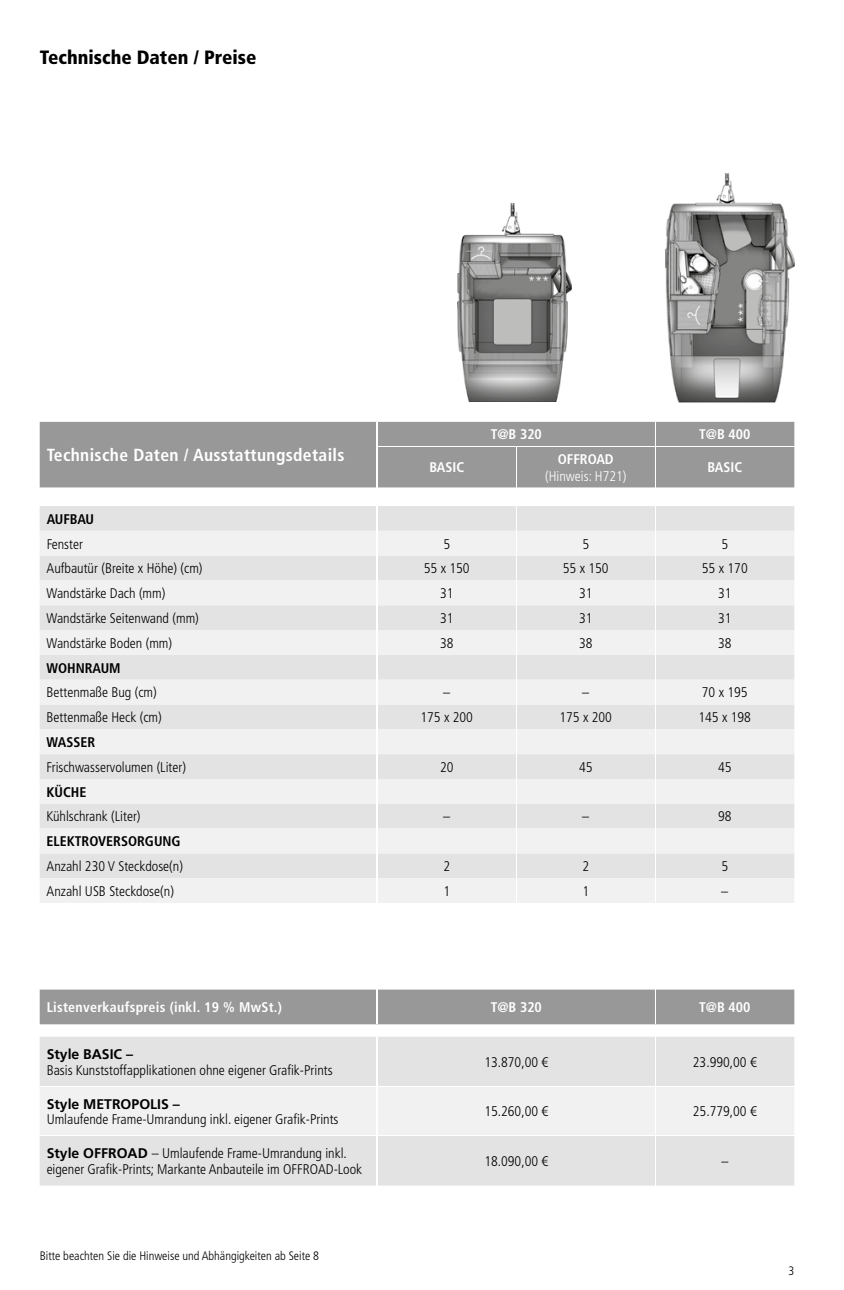
<style>
.page{position:relative;width:844px;height:1290px;background:#fff}
.page>*{position:absolute;margin:0;border:0;box-sizing:border-box;transform-origin:0 0}
.t1{font:900 condensed 19.25px "Frutiger LT Std";color:#000}
.t2{font:700 condensed 17.5px "Frutiger LT Std";letter-spacing:.02em;color:#fff}
.t3{font:300 condensed 14px/15.8px "Frutiger LT Std";color:#000}
.t4{font:700 condensed 14px "Frutiger LT Std";letter-spacing:.02em;color:#fff}
.t5{font:700 condensed 14px "Frutiger LT Std";color:#000}
.t6{font:700 14px "Frutiger LT Std";color:#000}
.t7{font:300 condensed 14px "Frutiger LT Std";color:#fff}
.t8{font:700 condensed 14px "Frutiger LT Std";color:#fff}
.t9{font:300 condensed 12.25px "Frutiger LT Std";color:#000}
.s1{font-weight:700;font-stretch:normal}
</style>
<div class="page">
<div style="left:40px;top:1037px;width:754px;height:148px;background:#e3e3e3"></div>
<div style="left:40px;top:1087px;width:754px;height:48px;background:#f1f1f1"></div>
<hr style="left:654px;top:1037px;width:1px;height:49px;background:#fff">
<hr style="left:654px;top:1087px;width:1px;height:48px;background:#fff">
<hr style="left:654px;top:1136px;width:1px;height:49px;background:#fff">
<hr style="left:40px;top:1086px;width:336px;height:1px;background:#fff">
<hr style="left:378px;top:1086px;width:277px;height:1px;background:#fff">
<hr style="left:655px;top:1086px;width:139px;height:1px;background:#fff">
<hr style="left:40px;top:1135px;width:336px;height:1px;background:#fff">
<hr style="left:378px;top:1135px;width:277px;height:1px;background:#fff">
<hr style="left:655px;top:1135px;width:139px;height:1px;background:#fff">
<hr style="left:376px;top:1037px;width:2px;height:49px;background:#fff">
<hr style="left:376px;top:1086px;width:2px;height:50px;background:#fff">
<hr style="left:376px;top:1136px;width:2px;height:49px;background:#fff">
<div style="left:40px;top:989px;width:754px;height:35px;background:#999898"></div>
<hr style="left:654px;top:989px;width:1px;height:35px;background:#fff">
<hr style="left:376px;top:989px;width:2px;height:35px;background:#fff">
<img style="left:457px;top:204px;width:114px;height:197px">
<img style="left:665px;top:173px;width:129px;height:229px">
<div style="left:40px;top:422px;width:754px;height:65px;background:#999898"></div>
<svg style="left:654px;top:422px;width:1px;height:24px"></svg>
<hr style="left:515px;top:447px;width:1px;height:40px;background:#fff">
<hr style="left:654px;top:447px;width:1px;height:40px;background:#fff">
<hr style="left:378px;top:446px;width:138px;height:1px;background:#fff">
<hr style="left:516px;top:446px;width:139px;height:1px;background:#fff">
<hr style="left:655px;top:446px;width:139px;height:1px;background:#fff">
<hr style="left:376px;top:422px;width:2px;height:24px;background:#fff">
<hr style="left:376px;top:446px;width:2px;height:41px;background:#fff">
<div style="left:40px;top:506px;width:754px;height:25px;background:#e3e3e3"></div>
<svg style="left:40px;top:531px;width:754px;height:372px;fill:#f1f1f1"></svg>
<svg style="left:515px;top:506px;width:1px;height:397px"></svg>
<svg style="left:654px;top:506px;width:1px;height:397px"></svg>
<hr style="left:376px;top:506px;width:2px;height:25px;background:#fff">
<hr style="left:376px;top:531px;width:2px;height:25px;background:#fff">
<hr style="left:376px;top:556px;width:2px;height:24px;background:#fff">
<hr style="left:376px;top:580px;width:2px;height:25px;background:#fff">
<hr style="left:376px;top:605px;width:2px;height:25px;background:#fff">
<hr style="left:376px;top:630px;width:2px;height:25px;background:#fff">
<hr style="left:376px;top:655px;width:2px;height:25px;background:#fff">
<hr style="left:376px;top:680px;width:2px;height:24px;background:#fff">
<hr style="left:376px;top:704px;width:2px;height:25px;background:#fff">
<hr style="left:376px;top:729px;width:2px;height:25px;background:#fff">
<hr style="left:376px;top:754px;width:2px;height:25px;background:#fff">
<hr style="left:376px;top:779px;width:2px;height:25px;background:#fff">
<hr style="left:376px;top:804px;width:2px;height:24px;background:#fff">
<hr style="left:376px;top:828px;width:2px;height:25px;background:#fff">
<hr style="left:376px;top:853px;width:2px;height:25px;background:#fff">
<hr style="left:376px;top:878px;width:2px;height:25px;background:#fff">
<h1 class="t1" style="left:40px;top:46px;width:218px">Technische Daten / Preise</h1>
<p class="t2" style="left:47px;top:445px;width:299px">Technische Daten / Ausstattungsdetails</p>
<p class="t4" style="left:429px;top:459px;width:36px">BASIC</p>
<p class="t4" style="left:490px;top:426px;width:53px">T@B 320</p>
<p class="t4" style="left:699px;top:426px;width:53px">T@B 400</p>
<p class="t8" style="left:557px;top:450px;width:57px">OFFROAD</p>
<p class="t7" style="left:545px;top:468px;width:83px">(Hinweis: H721)</p>
<p class="t4" style="left:707px;top:459px;width:36px">BASIC</p>
<p class="t5" style="left:47px;top:510px;width:49px">AUFBAU</p>
<p class="t3" style="left:47px;top:536px;width:38px">Fenster</p>
<p class="t3" style="left:443px;top:536px;width:8px">5</p>
<p class="t3" style="left:582px;top:536px;width:8px">5</p>
<p class="t3" style="left:721px;top:536px;width:8px">5</p>
<p class="t3" style="left:47px;top:561px;width:157px">Aufbautür (Breite x Höhe) (cm)</p>
<p class="t3" style="left:424px;top:561px;width:47px">55 x 150</p>
<p class="t3" style="left:562px;top:561px;width:47px">55 x 150</p>
<p class="t3" style="left:701px;top:561px;width:47px">55 x 170</p>
<p class="t3" style="left:47px;top:586px;width:120px">Wandstärke Dach (mm)</p>
<p class="t3" style="left:440px;top:586px;width:15px">31</p>
<p class="t3" style="left:579px;top:586px;width:15px">31</p>
<p class="t3" style="left:718px;top:586px;width:15px">31</p>
<p class="t3" style="left:47px;top:610px;width:154px">Wandstärke Seitenwand (mm)</p>
<p class="t3" style="left:440px;top:610px;width:15px">31</p>
<p class="t3" style="left:579px;top:610px;width:15px">31</p>
<p class="t3" style="left:717px;top:610px;width:15px">31</p>
<p class="t3" style="left:47px;top:635px;width:127px">Wandstärke Boden (mm)</p>
<p class="t3" style="left:440px;top:635px;width:15px">38</p>
<p class="t3" style="left:579px;top:635px;width:15px">38</p>
<p class="t3" style="left:717px;top:635px;width:15px">38</p>
<p class="t5" style="left:47px;top:659px;width:76px">WOHNRAUM</p>
<p class="t3" style="left:47px;top:685px;width:112px">Bettenmaße Bug (cm)</p>
<p class="t3" style="left:443px;top:685px;width:8px">–</p>
<p class="t3" style="left:582px;top:685px;width:8px">–</p>
<p class="t3" style="left:701px;top:685px;width:47px">70 x 195</p>
<p class="t3" style="left:47px;top:710px;width:117px">Bettenmaße Heck (cm)</p>
<p class="t3" style="left:420px;top:710px;width:54px">175 x 200</p>
<p class="t3" style="left:559px;top:710px;width:54px">175 x 200</p>
<p class="t3" style="left:698px;top:710px;width:54px">145 x 198</p>
<p class="t5" style="left:47px;top:734px;width:50px">WASSER</p>
<p class="t3" style="left:47px;top:759px;width:141px">Frischwasservolumen (Liter)</p>
<p class="t3" style="left:440px;top:759px;width:15px">20</p>
<p class="t3" style="left:579px;top:759px;width:15px">45</p>
<p class="t3" style="left:717px;top:759px;width:15px">45</p>
<p class="t5" style="left:47px;top:783px;width:41px">KÜCHE</p>
<p class="t3" style="left:47px;top:809px;width:95px">Kühlschrank (Liter)</p>
<p class="t3" style="left:443px;top:809px;width:8px">–</p>
<p class="t3" style="left:582px;top:809px;width:8px">–</p>
<p class="t3" style="left:717px;top:809px;width:15px">98</p>
<p class="t5" style="left:47px;top:833px;width:136px">ELEKTROVERSORGUNG</p>
<p class="t3" style="left:47px;top:858px;width:138px">Anzahl 230 V Steckdose(n)</p>
<p class="t3" style="left:443px;top:858px;width:8px">2</p>
<p class="t3" style="left:582px;top:858px;width:8px">2</p>
<p class="t3" style="left:721px;top:858px;width:8px">5</p>
<p class="t3" style="left:47px;top:883px;width:129px">Anzahl USB Steckdose(n)</p>
<p class="t3" style="left:443px;top:883px;width:8px">1</p>
<p class="t3" style="left:582px;top:883px;width:8px">1</p>
<p class="t3" style="left:721px;top:883px;width:8px">–</p>
<p class="t4" style="left:47px;top:999px;width:237px">Listenverkaufspreis (inkl. 19 % MwSt.)</p>
<p class="t4" style="left:490px;top:999px;width:53px">T@B 320</p>
<p class="t4" style="left:699px;top:999px;width:53px">T@B 400</p>
<p class="t6" style="left:47px;top:1046px;width:88px">Style BASIC –</p>
<p class="t3" style="left:47px;top:1062px;width:287px">Basis Kunststoffapplikationen ohne eigener Grafik-Prints</p>
<p class="t6" style="left:47px;top:1095px;width:135px">Style METROPOLIS –</p>
<p class="t3" style="left:47px;top:1112px;width:293px">Umlaufende Frame-Umrandung inkl. eigener Grafik-Prints</p>
<p class="t3" style="left:484px;top:1054px;width:65px">13.870,00 €</p>
<p class="t3" style="left:692px;top:1054px;width:65px">23.990,00 €</p>
<p class="t3" style="left:484px;top:1104px;width:65px">15.260,00 €</p>
<p class="t3" style="left:692px;top:1104px;width:65px">25.779,00 €</p>
<p class="t3" style="left:47px;top:1145px;width:317px"><span class="s1">Style OFFROAD</span> – Umlaufende Frame-Umrandung inkl. eigener Grafik-Prints; Markante Anbauteile im OFFROAD-Look</p>
<p class="t3" style="left:484px;top:1153px;width:65px">18.090,00 €</p>
<p class="t3" style="left:721px;top:1153px;width:8px">–</p>
<p class="t9" style="left:40px;top:1249px;width:281px">Bitte beachten Sie die Hinweise und Abhängigkeiten ab Seite 8</p>
<p class="t9" style="left:788px;top:1264px;width:7px">3</p>
</div>
